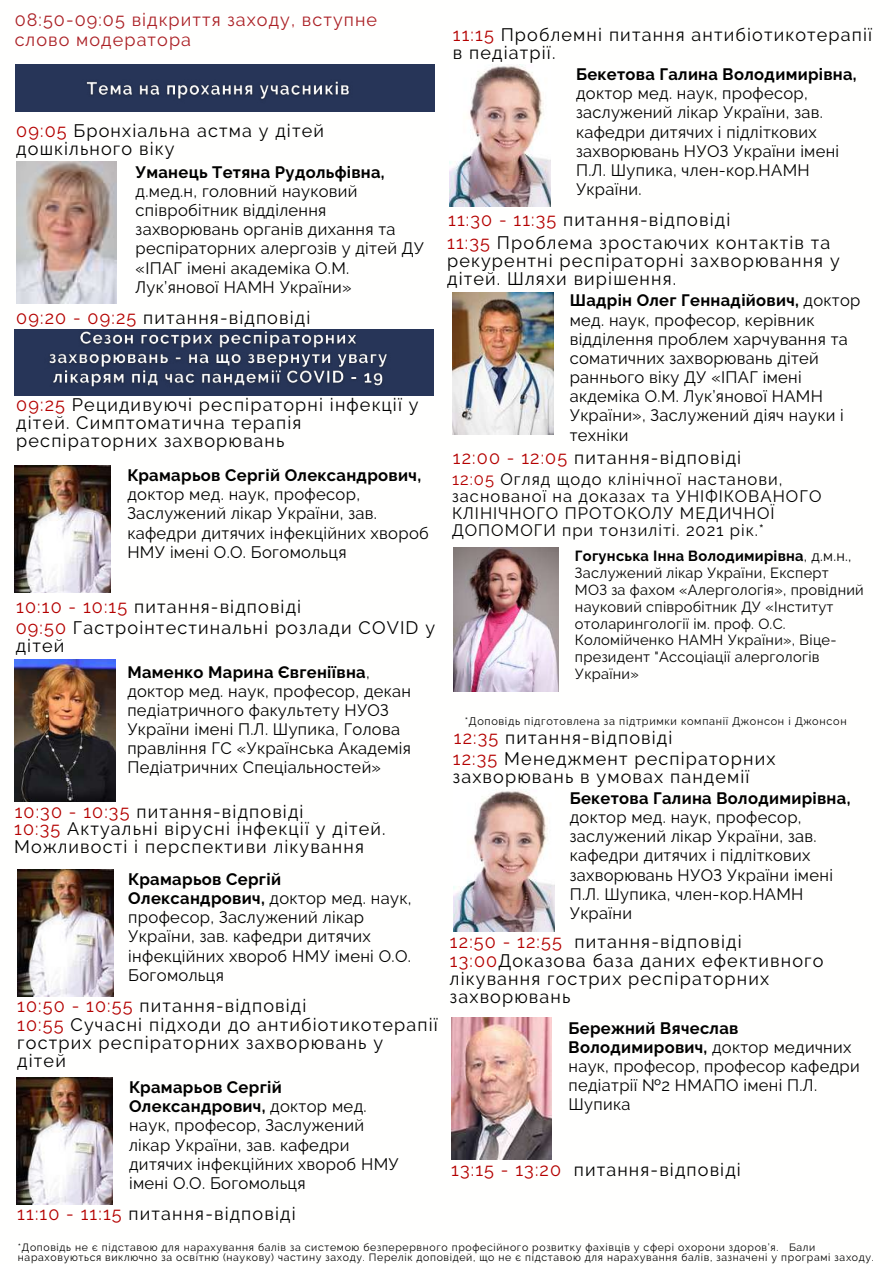
<style>
.page{position:relative;width:894px;height:1264px;background:#fff}
.page>*{position:absolute;margin:0;border:0;box-sizing:border-box;transform-origin:0 0}
.t1{font:18px/18px "Raleway";letter-spacing:.065em;color:#000}
.t2{font:18px/20.2px "Raleway";letter-spacing:.06em;color:#ab2025}
.t3{font:16.5px/19.2px "Raleway";letter-spacing:.02em;color:#000}
.t4{font:16.5px/17px "Raleway";letter-spacing:.065em;color:#000}
.t5{font:700 16.5px "Raleway";letter-spacing:.02em;color:#000}
.t6{font:14.7px/17px "Raleway";letter-spacing:.02em;color:#000}
.t7{font:10.95px "Raleway";letter-spacing:.065em;color:#000}
.t8{font:10.5px/10.5px "Raleway";letter-spacing:.065em;color:#000}
.s1{color:#b40000}
.s2{font-weight:700}
</style>
<div class="page">
<div style="left:16px;top:64px;width:419px;height:47px;background:#273558"></div>
<img style="left:86px;top:81px;width:263px;height:19px">
<img style="left:14px;top:465px;width:96px;height:127px">
<img style="left:15px;top:659px;width:100px;height:142px">
<img style="left:17px;top:869px;width:96px;height:127px">
<img style="left:16px;top:1077px;width:96px;height:127px">
<img style="left:450px;top:64px;width:100px;height:142px">
<img style="left:453px;top:293px;width:100px;height:141px">
<img style="left:454px;top:789px;width:100px;height:142px">
<img style="left:16px;top:162px;width:100px;height:142px">
<div style="left:15px;top:329px;width:418px;height:66px;background:#273558"></div>
<img style="left:49px;top:331px;width:338px;height:56px">
<img style="left:454px;top:547px;width:104px;height:144px">
<img style="left:451px;top:1017px;width:100px;height:142px">
<p class="t2" style="left:15px;top:9px;width:364px">08:50-09:05 відкриття заходу, вступне слово модератора</p>
<p class="t1" style="left:16px;top:122px;width:309px"><span class="s1">09:05</span> Бронхіальна астма у дітей дошкільного віку</p>
<p class="t5" style="left:135px;top:162px;width:251px">Уманець Тетяна Рудольфівна,</p>
<p class="t3" style="left:135px;top:181px;width:290px">д.мед.н, головний науковий співробітник відділення захворювань органів дихання та респіраторних алергозів у дітей ДУ «ІПАГ імені академіка О.М.<br>Лук’янової НАМН України»</p>
<p class="t1" style="left:16px;top:308px;width:295px"><span class="s1">09:20 - 09:25</span> питання-відповіді</p>
<p class="t1" style="left:16px;top:395px;width:404px"><span class="s1">09:25</span> Рецидивуючі респіраторні інфекції у дітей. Симптоматична терапія респіраторних захворювань</p>
<p class="t5" style="left:127px;top:465px;width:295px">Крамарьов Сергій Олександрович,</p>
<p class="t3" style="left:127px;top:485px;width:303px">доктор мед. наук, професор,<br>Заслужений лікар України, зав. кафедри дитячих інфекційних хвороб<br>НМУ імені О.О. Богомольця</p>
<p class="t1" style="left:16px;top:598px;width:286px"><span class="s1">10:10 - 10:15</span> питання-відповіді</p>
<p class="t1" style="left:16px;top:619px;width:421px"><span class="s1">09:50</span> Гастроінтестинальні розлади COVID у дітей</p>
<p class="t3" style="left:127px;top:662px;width:285px"><span class="s2">Маменко Марина Євгеніївна</span>, доктор мед. наук, професор, декан педіатричного факультету НУОЗ<br>України імені П.Л. Шупика, Голова правління ГС «Українська Академія<br>Педіатричних Спеціальностей»</p>
<p class="t1" style="left:15px;top:802px;width:290px"><span class="s1">10:30 - 10:35</span> питання-відповіді</p>
<p class="t1" style="left:14px;top:819px;width:373px"><span class="s1">10:35</span> Актуальні вірусні інфекції у дітей.<br>Можливості і перспективи лікування</p>
<p class="t3" style="left:128px;top:869px;width:284px"><span class="s2">Крамарьов Сергій<br>Олександрович,</span> доктор мед. наук, професор, Заслужений лікар<br>України, зав. кафедри дитячих інфекційних хвороб НМУ імені О.О.<br>Богомольця</p>
<p class="t1" style="left:17px;top:997px;width:290px"><span class="s1">10:50 - 10:55</span> питання-відповіді</p>
<p class="t1" style="left:17px;top:1015px;width:422px"><span class="s1">10:55</span> Сучасні підходи до антибіотикотерапії гострих респіраторних захворювань у<br>дітей</p>
<p class="t3" style="left:129px;top:1077px;width:271px"><span class="s2">Крамарьов Сергій<br>Олександрович,</span> доктор мед. наук, професор, Заслужений лікар України, зав. кафедри дитячих інфекційних хвороб НМУ імені О.О. Богомольця</p>
<p class="t1" style="left:17px;top:1204px;width:280px"><span class="s1">11:10 - 11:15</span> питання-відповіді</p>
<p class="t1" style="left:453px;top:25px;width:420px"><span class="s1">11:15</span> Проблемні питання антибіотикотерапії в педіатрії.</p>
<p class="t5" style="left:576px;top:65px;width:282px">Бекетова Галина Володимирівна,</p>
<p class="t3" style="left:576px;top:84px;width:264px">доктор мед. наук, професор, заслужений лікар України, зав. кафедри дитячих і підліткових захворювань НУОЗ України імені<br>П.Л. Шупика, член-кор.НАМН<br>України.</p>
<p class="t1" style="left:448px;top:211px;width:283px"><span class="s1">11:30 - 11:35</span> питання-відповіді</p>
<p class="t1" style="left:447px;top:234px;width:394px"><span class="s1">11:35</span> Проблема зростаючих контактів та рекурентні респіраторні захворювання у дітей. Шляхи вирішення.</p>
<p class="t3" style="left:569px;top:291px;width:292px"><span class="s2">Шадрін Олег Геннадійович,</span> доктор мед. наук, професор, керівник відділення проблем харчування та соматичних захворювань дітей раннього віку ДУ «ІПАГ імені акдеміка О.М. Лук’янової НАМН<br>України», Заслужений діяч науки і техніки</p>
<p class="t1" style="left:453px;top:449px;width:290px"><span class="s1">12:00 - 12:05</span> питання-відповіді</p>
<p class="t4" style="left:452px;top:470px;width:371px"><span class="s1">12:05</span> Огляд щодо клінічної настанови, заснованої на доказах та УНІФІКОВАНОГО КЛІНІЧНОГО ПРОТОКОЛУ МЕДИЧНОЇ ДОПОМОГИ при тонзиліті. 2021 рік.*</p>
<p class="t6" style="left:574px;top:547px;width:290px"><span class="s2">Гогунська Інна Володимирівна</span>, д.м.н., Заслужений лікар України, Експерт МОЗ за фахом «Алергологія», провідний науковий співробітник ДУ «Інститут отоларингології ім. проф. О.С.<br>Коломійченко НАМН України», Віце&shy;президент "Ассоціації алергологів України»</p>
<p class="t7" style="left:464px;top:714px;width:383px">*Доповідь підготовлена за підтримки компанії Джонсон і Джонсон</p>
<p class="t1" style="left:454px;top:728px;width:220px"><span class="s1">12:35</span> питання-відповіді</p>
<p class="t1" style="left:453px;top:749px;width:324px"><span class="s1">12:35</span> Менеджмент респіраторних захворювань в умовах пандемії</p>
<p class="t5" style="left:569px;top:788px;width:282px">Бекетова Галина Володимирівна,</p>
<p class="t3" style="left:569px;top:807px;width:264px">доктор мед. наук, професор, заслужений лікар України, зав. кафедри дитячих і підліткових захворювань НУОЗ України імені<br>П.Л. Шупика, член-кор.НАМН<br>України</p>
<p class="t1" style="left:450px;top:932px;width:293px"><span class="s1">12:50 - 12:55</span> питання-відповіді</p>
<p class="t1" style="left:450px;top:951px;width:375px"><span class="s1">13:00</span>Доказова база даних ефективного лікування гострих респіраторних захворювань</p>
<p class="t3" style="left:568px;top:1018px;width:293px"><span class="s2">Бережний Вячеслав<br>Володимирович,</span> доктор медичних наук, професор, професор кафедри педіатрії №2 НМАПО імені П.Л.<br>Шупика</p>
<p class="t1" style="left:451px;top:1160px;width:291px"><span class="s1">13:15 - 13:20</span> питання-відповіді</p>
<p class="t8" style="left:18px;top:1241px;width:857px">*Доповідь не є підставою для нарахування балів за системою безперервного професійного розвитку фахівців у сфері охорони здоров’я. Бали нараховуються виключно за освітню (наукову) частину заходу. Перелік доповідей, що не є підставою для нарахування балів, зазначені у програмі заходу.</p>
</div>
